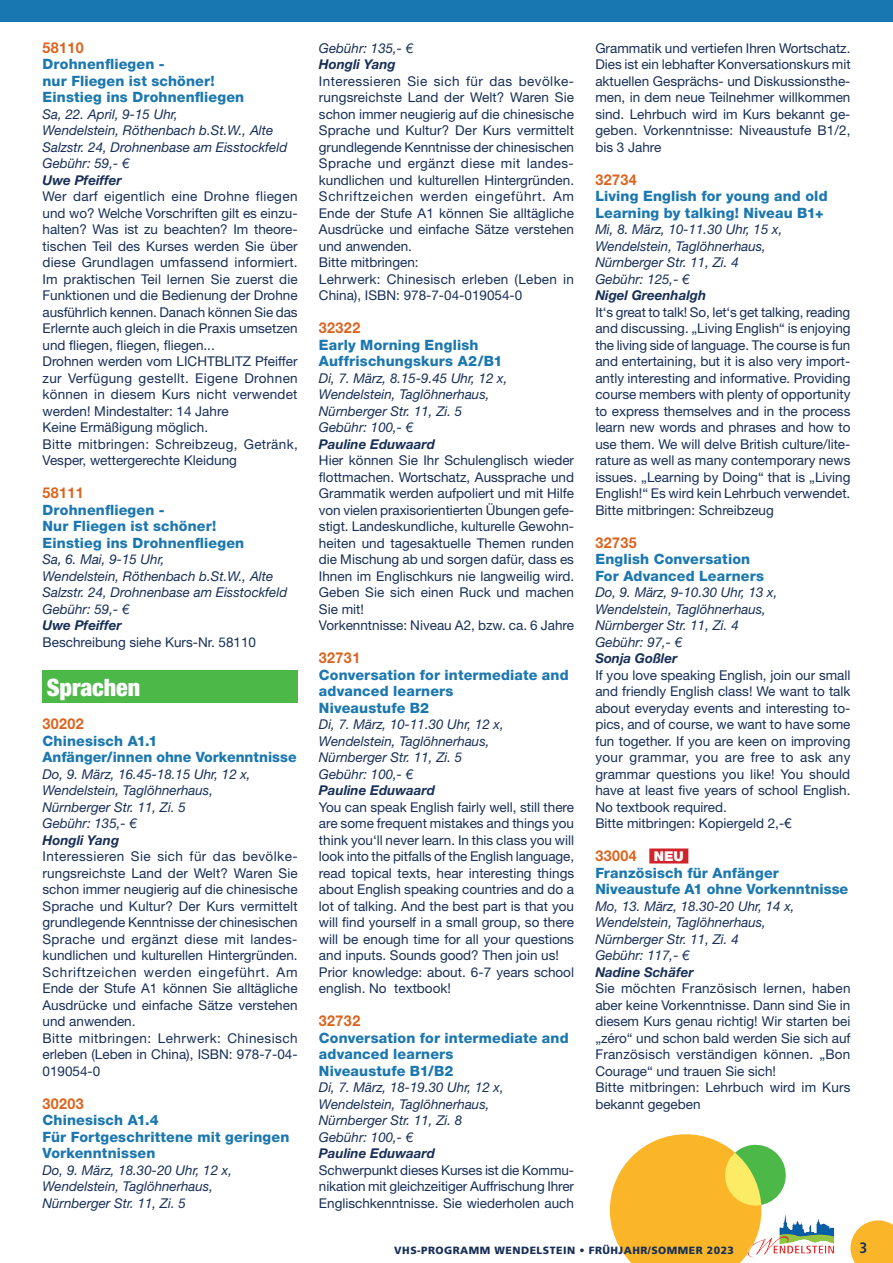
<style>
.page{position:relative;width:893px;height:1263px;background:#fff}
.page>*{position:absolute;margin:0;border:0;box-sizing:border-box;transform-origin:0 0}
.t1{font:900 condensed 24px "Helvetica Neue LT Std";color:#fff}
.t2{font:700 15px "Helvetica Neue LT Std";letter-spacing:.03em;color:#dc631c;scale:.95 1}
.t3{font:700 condensed 15px "Frutiger LT Std";color:#172f57}
.t4{font:800 14.25px/16.5px "Helvetica Neue LT Std";letter-spacing:.01em;color:#1b77b0}
.t5{font:13.5px/16.5px "Helvetica Neue LT Std";color:#172f57}
.t6{font:italic 13.5px/16.5px "Helvetica Neue LT Std";color:#172f57}
.t7{font:italic 700 13.5px "Helvetica Neue LT Std";color:#172f57}
.t8{font:900 10.5px "Frutiger LT Std";letter-spacing:.045em;color:#172f57}
.s1{font-weight:900;font-size:13.5px;color:#fff}
</style>
<div class="page">
<svg style="left:850px;top:1220px;width:43px;height:43px;background:#fabf44"></svg>
<img style="left:789px;top:1219px;width:45px;height:35px">
<div style="left:43px;top:671px;width:255px;height:32px;background:#4cb848"></div>
<div style="left:649px;top:848px;width:39px;height:15px;background:#d1232a"></div>
<svg style="left:609px;top:1134px;width:180px;height:129px"></svg>
<div style="left:0;top:0;width:893px;height:21px;background:#1877b0"></div>
<p class="t2" style="left:43px;top:38px;width:45px">58110</p>
<p class="t4" style="left:43px;top:56px;width:203px">Drohnenfliegen -<br>nur Fliegen ist schöner!<br>Einstieg ins Drohnenfliegen</p>
<p class="t6" style="left:43px;top:105px;width:246px">Sa, 22. April, 9-15 Uhr,<br>Wendelstein, Röthenbach b.St.W., Alte<br>Salzstr. 24, Drohnenbase am Eisstockfeld<br>Gebühr: 59,- €</p>
<p class="t7" style="left:43px;top:171px;width:81px">Uwe Pfeiffer</p>
<p class="t5" style="left:43px;top:188px;width:257px">Wer darf eigentlich eine Drohne fliegen und wo? Welche Vorschriften gilt es einzu&shy;halten? Was ist zu beachten? Im theore&shy;tischen Teil des Kurses werden Sie über diese Grundlagen umfassend informiert.<br>Im praktischen Teil lernen Sie zuerst die Funktionen und die Bedienung der Drohne ausführlich kennen. Danach können Sie das Erlernte auch gleich in die Praxis umsetzen und fliegen, fliegen, fliegen...<br>Drohnen werden vom LICHTBLITZ Pfeiffer zur Verfügung gestellt. Eigene Drohnen können in diesem Kurs nicht verwendet werden! Mindestalter: 14 Jahre<br>Keine Ermäßigung möglich.<br>Bitte mitbringen: Schreibzeug, Getränk, Vesper, wettergerechte Kleidung</p>
<p class="t2" style="left:43px;top:484px;width:45px">58111</p>
<p class="t4" style="left:43px;top:501px;width:203px">Drohnenfliegen -<br>Nur Fliegen ist schöner!<br>Einstieg ins Drohnenfliegen</p>
<p class="t6" style="left:43px;top:551px;width:246px">Sa, 6. Mai, 9-15 Uhr,<br>Wendelstein, Röthenbach b.St.W., Alte<br>Salzstr. 24, Drohnenbase am Eisstockfeld<br>Gebühr: 59,- €</p>
<p class="t7" style="left:43px;top:617px;width:81px">Uwe Pfeiffer</p>
<p class="t5" style="left:43px;top:633px;width:215px">Beschreibung siehe Kurs-Nr. 58110</p>
<h1 class="t1" style="left:47px;top:673px;width:95px">Sprachen</h1>
<p class="t2" style="left:43px;top:715px;width:45px">30202</p>
<p class="t4" style="left:43px;top:732px;width:256px">Chinesisch A1.1<br>Anfänger/innen ohne Vorkenntnisse</p>
<p class="t6" style="left:43px;top:765px;width:210px">Do, 9. März, 16.45-18.15 Uhr, 12 x,<br>Wendelstein, Taglöhnerhaus,<br>Nürnberger Str. 11, Zi. 5<br>Gebühr: 135,- €</p>
<p class="t7" style="left:43px;top:831px;width:78px">Hongli Yang</p>
<p class="t5" style="left:43px;top:848px;width:257px">Interessieren Sie sich für das bevölke&shy;rungsreichste Land der Welt? Waren Sie schon immer neugierig auf die chinesische Sprache und Kultur? Der Kurs vermittelt grundlegende Kenntnisse der chinesischen Sprache und ergänzt diese mit landes&shy;kundlichen und kulturellen Hintergründen.<br>Schriftzeichen werden eingeführt. Am Ende der Stufe A1 können Sie alltägliche Ausdrücke und einfache Sätze verstehen und anwenden.<br>Bitte mitbringen: Lehrwerk: Chinesisch erleben (Leben in China), ISBN: 978-7-04- 019054-0</p>
<p class="t2" style="left:43px;top:1094px;width:45px">30203</p>
<p class="t4" style="left:43px;top:1112px;width:248px">Chinesisch A1.4<br>Für Fortgeschrittene mit geringen<br>Vorkenntnissen</p>
<p class="t6" style="left:43px;top:1161px;width:191px">Do, 9. März, 18.30-20 Uhr, 12 x,<br>Wendelstein, Taglöhnerhaus,<br>Nürnberger Str. 11, Zi. 5</p>
<p class="t6" style="left:319px;top:39px;width:96px">Gebühr: 135,- €</p>
<p class="t7" style="left:319px;top:56px;width:78px">Hongli Yang</p>
<p class="t5" style="left:319px;top:72px;width:257px">Interessieren Sie sich für das bevölke&shy;rungsreichste Land der Welt? Waren Sie schon immer neugierig auf die chinesische Sprache und Kultur? Der Kurs vermittelt grundlegende Kenntnisse der chinesischen Sprache und ergänzt diese mit landes&shy;kundlichen und kulturellen Hintergründen.<br>Schriftzeichen werden eingeführt. Am Ende der Stufe A1 können Sie alltägliche Ausdrücke und einfache Sätze verstehen und anwenden.<br>Bitte mitbringen:<br>Lehrwerk: Chinesisch erleben (Leben in China), ISBN: 978-7-04-019054-0</p>
<p class="t2" style="left:319px;top:319px;width:45px">32322</p>
<p class="t4" style="left:319px;top:336px;width:185px">Early Morning English<br>Auffrischungskurs A2/B1</p>
<p class="t6" style="left:319px;top:369px;width:190px">Di, 7. März, 8.15-9.45 Uhr, 12 x,<br>Wendelstein, Taglöhnerhaus,<br>Nürnberger Str. 11, Zi. 5<br>Gebühr: 100,- €</p>
<p class="t7" style="left:319px;top:435px;width:118px">Pauline Eduwaard</p>
<p class="t5" style="left:319px;top:452px;width:257px">Hier können Sie Ihr Schulenglisch wieder flottmachen. Wortschatz, Aussprache und Grammatik werden aufpoliert und mit Hilfe von vielen praxisorientierten Übungen gefe&shy;stigt. Landeskundliche, kulturelle Gewohn&shy;heiten und tagesaktuelle Themen runden die Mischung ab und sorgen dafür, dass es Ihnen im Englischkurs nie langweilig wird.<br>Geben Sie sich einen Ruck und machen Sie mit!<br>Vorkenntnisse: Niveau A2, bzw. ca. 6 Jahre</p>
<p class="t2" style="left:319px;top:649px;width:45px">32731</p>
<p class="t4" style="left:319px;top:666px;width:251px">Conversation for intermediate and advanced learners<br>Niveaustufe B2</p>
<p class="t6" style="left:319px;top:716px;width:186px">Di, 7. März, 10-11.30 Uhr, 12 x,<br>Wendelstein, Taglöhnerhaus,<br>Nürnberger Str. 11, Zi. 5<br>Gebühr: 100,- €</p>
<p class="t7" style="left:319px;top:782px;width:118px">Pauline Eduwaard</p>
<p class="t5" style="left:319px;top:798px;width:257px">You can speak English fairly well, still there are some frequent mistakes and things you think you‘ll never learn. In this class you will look into the pitfalls of the English language, read topical texts, hear interesting things about English speaking countries and do a lot of talking. And the best part is that you will find yourself in a small group, so there will be enough time for all your questions and inputs. Sounds good? Then join us!<br>Prior knowledge: about. 6-7 years school english. No textbook!</p>
<p class="t2" style="left:319px;top:1012px;width:45px">32732</p>
<p class="t4" style="left:319px;top:1029px;width:251px">Conversation for intermediate and advanced learners<br>Niveaustufe B1/B2</p>
<p class="t6" style="left:319px;top:1079px;width:186px">Di, 7. März, 18-19.30 Uhr, 12 x,<br>Wendelstein, Taglöhnerhaus,<br>Nürnberger Str. 11, Zi. 8<br>Gebühr: 100,- €</p>
<p class="t7" style="left:319px;top:1145px;width:118px">Pauline Eduwaard</p>
<p class="t5" style="left:319px;top:1161px;width:257px;text-align:justify">Schwerpunkt dieses Kurses ist die Kommu&shy;nikation mit gleichzeitiger Auffrischung Ihrer Englischkenntnisse. Sie wiederholen auch</p>
<p class="t5" style="left:595px;top:39px;width:257px;text-align:justify">Grammatik und vertiefen Ihren Wortschatz.<br>Dies ist ein lebhafter Konversationskurs mit aktuellen Gesprächs- und Diskussionsthe&shy;men, in dem neue Teilnehmer willkommen sind. Lehrbuch wird im Kurs bekannt ge&shy;geben. Vorkenntnisse: Niveaustufe B1/2, bis 3 Jahre</p>
<p class="t2" style="left:595px;top:170px;width:45px">32734</p>
<p class="t4" style="left:595px;top:188px;width:234px">Living English for young and old<br>Learning by talking! Niveau B1+</p>
<p class="t6" style="left:595px;top:221px;width:189px">Mi, 8. März, 10-11.30 Uhr, 15 x,<br>Wendelstein, Taglöhnerhaus,<br>Nürnberger Str. 11, Zi. 4<br>Gebühr: 125,- €</p>
<p class="t7" style="left:595px;top:287px;width:112px">Nigel Greenhalgh</p>
<p class="t5" style="left:595px;top:303px;width:257px;text-align:justify">It‘s great to talk! So, let‘s get talking, reading and discussing. „Living English“ is enjoying the living side of language. The course is fun and entertaining, but it is also very import&shy;antly interesting and informative. Providing course members with plenty of opportunity to express themselves and in the process learn new words and phrases and how to use them. We will delve British culture/lite&shy;rature as well as many contemporary news issues. „Learning by Doing“ that is „Living English!“ Es wird kein Lehrbuch verwendet.<br>Bitte mitbringen: Schreibzeug</p>
<p class="t2" style="left:595px;top:533px;width:45px">32735</p>
<p class="t4" style="left:595px;top:551px;width:170px">English Conversation<br>For Advanced Learners</p>
<p class="t6" style="left:595px;top:584px;width:184px">Do, 9. März, 9-10.30 Uhr, 13 x,<br>Wendelstein, Taglöhnerhaus,<br>Nürnberger Str. 11, Zi. 4<br>Gebühr: 97,- €</p>
<p class="t7" style="left:595px;top:650px;width:83px">Sonja Goßler</p>
<p class="t5" style="left:595px;top:666px;width:257px">If you love speaking English, join our small and friendly English class! We want to talk about everyday events and interesting to&shy;pics, and of course, we want to have some fun together. If you are keen on improving your grammar, you are free to ask any grammar questions you like! You should have at least five years of school English.<br>No textbook required.<br>Bitte mitbringen: Kopiergeld 2,-€</p>
<p class="t2" style="left:595px;top:847px;width:95px">33004 <span class="s1">NEU</span></p>
<p class="t4" style="left:595px;top:864px;width:254px">Französisch für Anfänger<br>Niveaustufe A1 ohne Vorkenntnisse</p>
<p class="t6" style="left:595px;top:897px;width:201px">Mo, 13. März, 18.30-20 Uhr, 14 x,<br>Wendelstein, Taglöhnerhaus,<br>Nürnberger Str. 11, Zi. 4<br>Gebühr: 117,- €</p>
<p class="t7" style="left:595px;top:963px;width:100px">Nadine Schäfer</p>
<p class="t5" style="left:595px;top:980px;width:257px">Sie möchten Französisch lernen, haben aber keine Vorkenntnisse. Dann sind Sie in diesem Kurs genau richtig! Wir starten bei „zéro“ und schon bald werden Sie sich auf Französisch verständigen können. „Bon Courage“ und trauen Sie sich!<br>Bitte mitbringen: Lehrbuch wird im Kurs bekannt gegeben</p>
<p class="t8" style="left:394px;top:1244px;width:341px">VHS-PROGRAMM WENDELSTEIN • FRÜHJAHR/SOMMER 2023</p>
<p class="t3" style="left:859px;top:1239px;width:9px">3</p>
</div>
